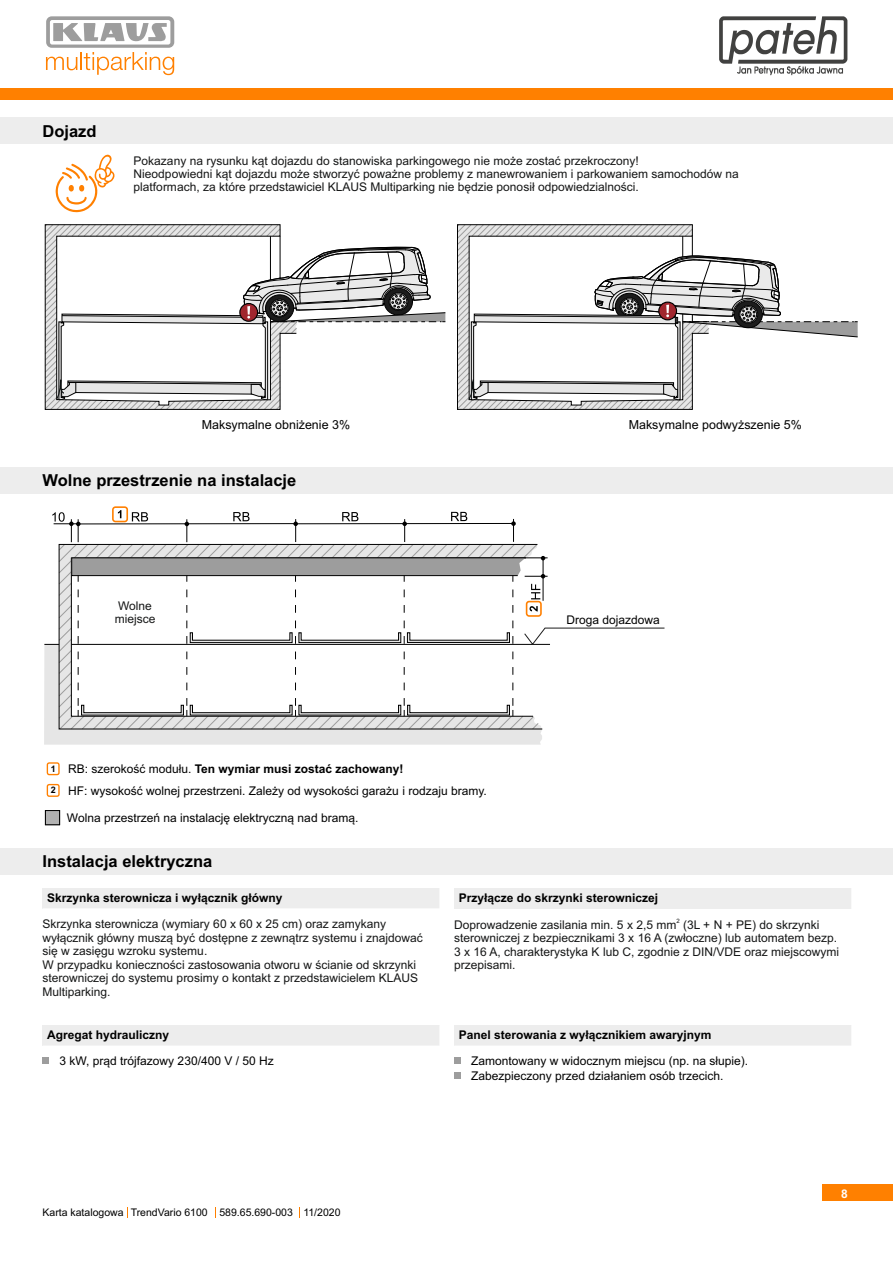
<style>
.page{position:relative;width:893px;height:1262px;background:#fff}
.page>*{position:absolute;margin:0;border:0;box-sizing:border-box;transform-origin:0 0}
.t1{font:700 16.5px "Arial";color:#000}
.t2{font:12.45px "Arial";color:#000}
.t3{font:12px/13.4px "Arial";color:#151616}
.t4{font:12px/21.6px "Arial";color:#000}
.t5{font:700 12px "Arial";color:#000}
.t6{font:700 12px "Arial";color:#fff}
.t7{font:10.5px "Arial";color:#000}
.t8{font:6px "Arial";color:#151616}
.s1{font-weight:700;font-size:9px}
.s2{font-weight:700}
</style>
<div class="page">
<div style="left:0;top:88px;width:893px;height:12px;background:#ff8000"></div>
<div style="left:821px;top:1184px;width:72px;height:17px;background:#ff8000"></div>
<div style="left:0;top:118px;width:893px;height:26px;background:#ededed"></div>
<svg style="left:56px;top:155px;width:59px;height:57px"></svg>
<svg style="left:45px;top:224px;width:401px;height:186px"></svg>
<svg style="left:457px;top:224px;width:401px;height:186px"></svg>
<div style="left:0;top:467px;width:893px;height:26px;background:#ededed"></div>
<div style="left:44px;top:645px;width:498px;height:99px;background:#e6e6e6"></div>
<hr style="left:44px;top:644px;width:506px;height:1px;background:#000">
<svg style="left:52px;top:506px;width:613px;height:223px"></svg>
<div style="left:47px;top:762px;width:13px;height:13px;border:1px solid #ff8000;border-radius:2px"></div>
<div style="left:47px;top:784px;width:13px;height:13px;border:1px solid #ff8000;border-radius:2px"></div>
<div style="left:45px;top:810px;width:15px;height:14px;background:#b2b2b2"></div>
<div style="left:45px;top:810px;width:15px;height:15px;border:1px solid #000"></div>
<div style="left:0;top:848px;width:893px;height:26px;background:#ededed"></div>
<div style="left:43px;top:888px;width:396px;height:20px;background:#ededed"></div>
<div style="left:454px;top:888px;width:397px;height:20px;background:#ededed"></div>
<div style="left:43px;top:1025px;width:396px;height:20px;background:#ededed"></div>
<div style="left:454px;top:1025px;width:397px;height:20px;background:#ededed"></div>
<svg style="left:43px;top:1057px;width:6px;height:6px"></svg>
<svg style="left:454px;top:1057px;width:6px;height:6px"></svg>
<svg style="left:454px;top:1072px;width:6px;height:6px"></svg>
<svg style="left:46px;top:16px;width:128px;height:59px"></svg>
<svg style="left:719px;top:16px;width:128px;height:59px"></svg>
<h1 class="t1" style="left:43px;top:125px;width:56px">Dojazd</h1>
<p class="t3" style="left:134px;top:155px;width:606px">Pokazany na rysunku kąt dojazdu do stanowiska parkingowego nie może zostać przekroczony!<br>Nieodpowiedni kąt dojazdu może stworzyć poważne problemy z manewrowaniem i parkowaniem samochodów na platformach, za które przedstawiciel KLAUS Multiparking nie będzie ponosił odpowiedzialności.</p>
<p class="t2" style="left:202px;top:420px;width:150px">Maksymalne obniżenie 3%</p>
<p class="t2" style="left:628px;top:420px;width:175px">Maksymalne podwyższenie 5%</p>
<h1 class="t1" style="left:43px;top:474px;width:255px">Wolne przestrzenie na instalacje</h1>
<p class="t3" style="left:115px;top:600px;width:42px">Wolne miejsce</p>
<p class="t4" style="left:566px;top:610px;width:95px">Droga dojazdowa</p>
<p class="t4" style="left:51px;top:759px;width:437px"><span class="s1">1</span> RB: szerokość modułu. <span class="s2">Ten wymiar musi zostać zachowany!<br></span><span class="s1">2</span> HF: wysokość wolnej przestrzeni. Zależy od wysokości garażu i rodzaju bramy.</p>
<p class="t4" style="left:67px;top:808px;width:293px">Wolna przestrzeń na instalację elektryczną nad bramą.</p>
<h1 class="t1" style="left:43px;top:855px;width:171px">Instalacja elektryczna</h1>
<p class="t5" style="left:47px;top:893px;width:237px">Skrzynka sterownicza i wyłącznik główny</p>
<p class="t5" style="left:458px;top:893px;width:201px">Przyłącze do skrzynki sterowniczej</p>
<p class="t3" style="left:43px;top:918px;width:382px">Skrzynka sterownicza (wymiary 60 x 60 x 25 cm) oraz zamykany wyłącznik główny muszą być dostępne z zewnątrz systemu i znajdować się w zasięgu wzroku systemu.<br>W przypadku konieczności zastosowania otworu w ścianie od skrzynki sterowniczej do systemu prosimy o kontakt z przedstawicielem KLAUS Multiparking.</p>
<p class="t8" style="left:676px;top:918px;width:5px">2</p>
<p class="t3" style="left:454px;top:919px;width:386px">Doprowadzenie zasilania min. 5 x 2,5 mm (3L + N + PE) do skrzynki sterowniczej z bezpiecznikami 3 x 16 A (zwłoczne) lub automatem bezp.<br>3 x 16 A, charakterystyka K lub C, zgodnie z DIN/VDE oraz miejscowymi przepisami.</p>
<p class="t5" style="left:47px;top:1030px;width:124px">Agregat hydrauliczny</p>
<p class="t5" style="left:458px;top:1030px;width:254px">Panel sterowania z wyłącznikiem awaryjnym</p>
<p class="t4" style="left:60px;top:1051px;width:216px">3 kW, prąd trójfazowy 230/400 V / 50 Hz</p>
<p class="t4" style="left:471px;top:1054px;width:278px;line-height:15px">Zamontowany w widocznym miejscu (np. na słupie).<br>Zabezpieczony przed działaniem osób trzecich.</p>
<p class="t7" style="left:43px;top:1208px;width:299px">Karta katalogowa TrendVario 6100 589.65.690-003 11/2020</p>
<p class="t6" style="left:841px;top:1189px;width:8px">8</p>
</div>
